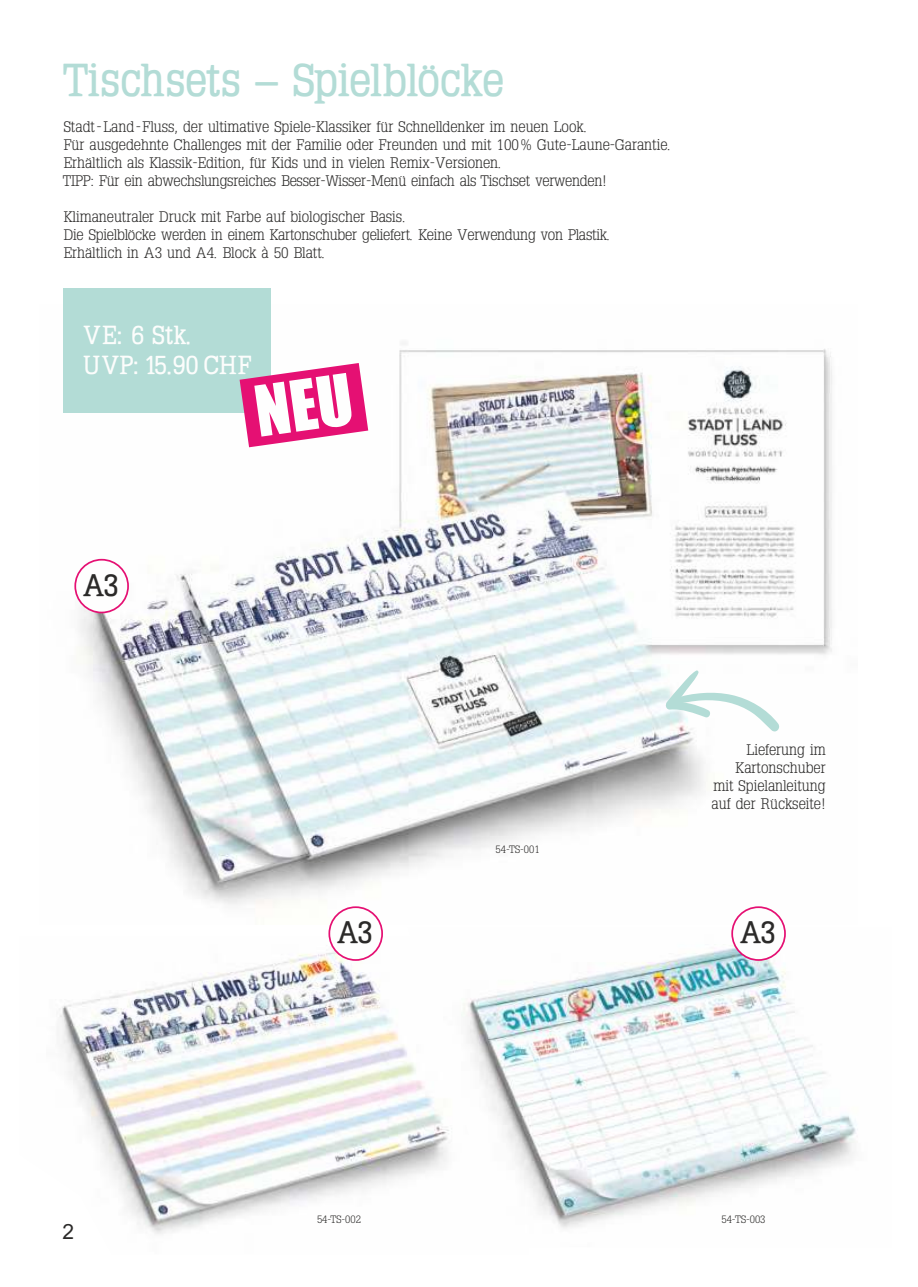
<style>
.page{position:relative;width:918px;height:1287px;background:#fff}
.page>*{position:absolute;margin:0;border:0;box-sizing:border-box;transform-origin:0 0}
.t1{font:700 45px "Typo Latinserif";color:#b3dcd6}
.t2{font:700 30.45px "Typo Latinserif";color:#2b2a29}
.t3{font:700 25.5px/30px "Typo Latinserif";letter-spacing:.025em;color:#fcfdfc}
.t4{font:21px "Arial";color:#2b2a29}
.t5{font:300 15px/18px "Typo Slabserif";color:#2b2a29}
.t6{font:300 10.5px "Typo Slabserif";color:#2b2a29}
</style>
<div class="page">
<img style="left:63px;top:304px;width:769px;height:621px">
<img style="left:59px;top:939px;width:349px;height:295px">
<img style="left:408px;top:927px;width:449px;height:302px">
<svg style="left:665px;top:670px;width:117px;height:64px"></svg>
<div style="left:64px;top:288px;width:207px;height:125px;background:#b3dcd6"></div>
<div style="left:329px;top:907px;width:53px;height:53px;background:#fefefe;border-radius:50%"></div>
<div style="left:328px;top:906px;width:55px;height:55px;border:2px solid #e51073;border-radius:50%"></div>
<div style="left:732px;top:907px;width:53px;height:53px;background:#fefefe;border-radius:50%"></div>
<div style="left:731px;top:906px;width:55px;height:55px;border:2px solid #e51073;border-radius:50%"></div>
<div style="left:75px;top:560px;width:53px;height:53px;background:#fefefe;border-radius:50%"></div>
<div style="left:74px;top:559px;width:55px;height:54px;border:2px solid #e51073;border-radius:50%"></div>
<svg style="left:240px;top:363px;width:128px;height:84px"></svg>
<h1 class="t1" style="left:64px;top:55px;width:442px">Tischsets – Spielblöcke</h1>
<p class="t5" style="left:64px;top:118px;width:609px">Stadt-Land-Fluss, der ultimative Spiele-Klassiker für Schnelldenker im neuen Look.<br>Für ausgedehnte Challenges mit der Familie oder Freunden und mit 100% Gute-Laune-Garantie.<br>Erhältlich als Klassik-Edition, für Kids und in vielen Remix-Versionen.<br>TIPP: Für ein abwechslungsreiches Besser-Wisser-Menü einfach als Tischset verwenden!</p>
<p class="t5" style="left:64px;top:208px;width:548px">Klimaneutraler Druck mit Farbe auf biologischer Basis.<br>Die Spielblöcke werden in einem Kartonschuber geliefert. Keine Verwendung von Plastik.<br>Erhältlich in A3 und A4. Block à 50 Blatt.</p>
<h3 class="t3" style="left:83px;top:320px;width:170px">VE: 6 Stk.<br>UVP: 15.90 CHF</h3>
<h2 class="t2" style="left:83px;top:568px;width:37px">A3</h2>
<h3 class="t4" style="left:62px;top:1224px;width:13px">2</h3>
<p class="t6" style="left:496px;top:843px;width:46px">54-TS-001</p>
<p class="t5" style="left:712px;top:740px;width:116px;text-align:right">Lieferung im<br>Kartonschuber<br>mit Spielanleitung auf der Rückseite!</p>
<h2 class="t2" style="left:337px;top:915px;width:37px">A3</h2>
<h2 class="t2" style="left:740px;top:915px;width:37px">A3</h2>
<p class="t6" style="left:317px;top:1214px;width:46px">54-TS-002</p>
<p class="t6" style="left:721px;top:1214px;width:46px">54-TS-003</p>
</div>
